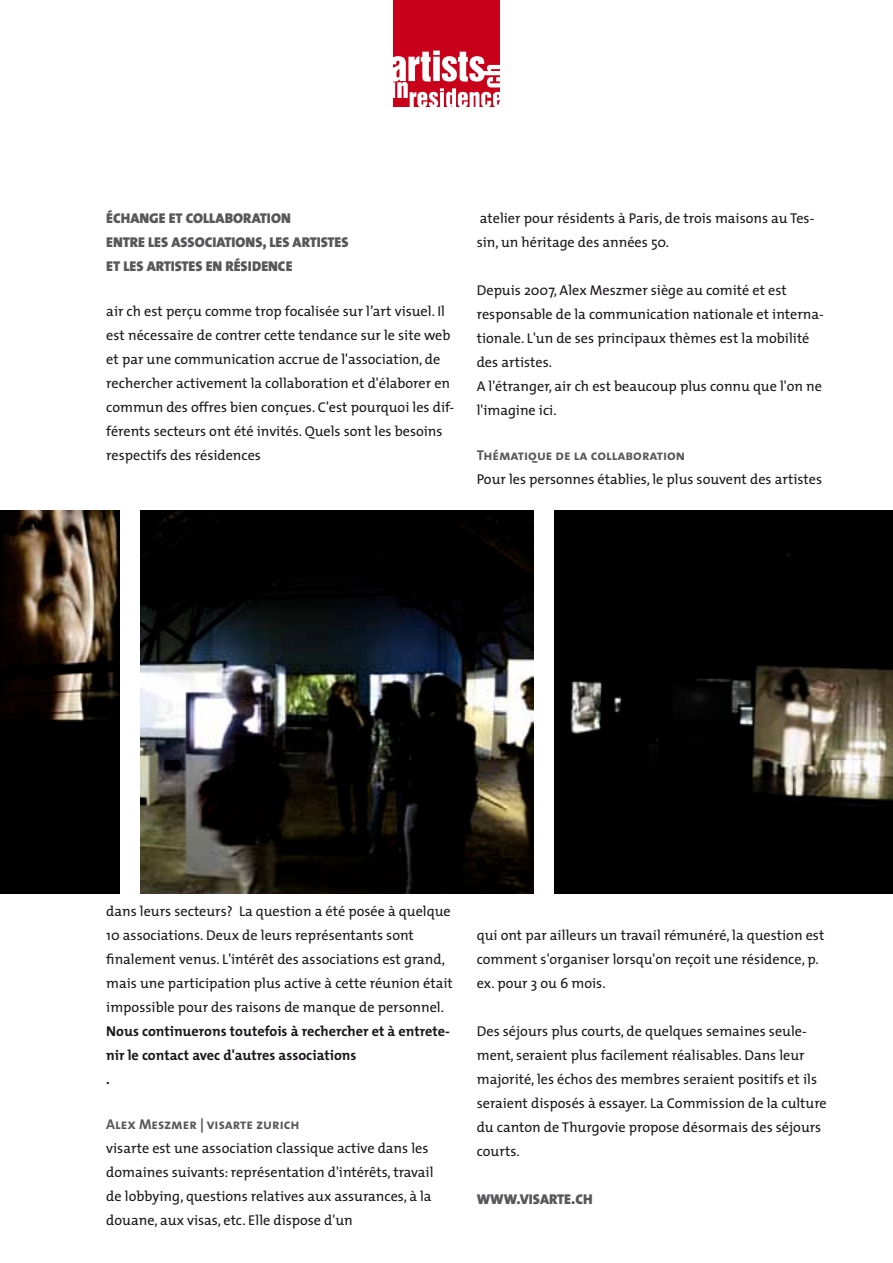
<style>
.page{position:relative;width:893px;height:1263px;background:#fff}
.page>*{position:absolute;margin:0;border:0;box-sizing:border-box;transform-origin:0 0}
.t1{font:14.25px/24px "The Mix";color:#1a171c}
.t2{font:14.25px/24px "The Mix Black Caps";color:#58585a}
.t3{font:700 14.25px/24px "The Mix";color:#1a171c}
.t4{font:14.25px "The Mix Bold Caps";color:#58585a}
</style>
<div class="page">
<div style="left:393px;top:0;width:107px;height:106px;background:#c90019"></div>
<svg style="left:393px;top:51px;width:107px;height:55px"></svg>
<img style="left:0;top:510px;width:119px;height:383px">
<img style="left:140px;top:510px;width:394px;height:383px">
<img style="left:555px;top:510px;width:338px;height:383px">
<p class="t2" style="left:106px;top:206px;width:244px">ÉCHANGE ET COLLABORATION<br>ENTRE LES ASSOCIATIONS, LES ARTISTES<br>ET LES ARTISTES EN RÉSIDENCE</p>
<p class="t1" style="left:106px;top:299px;width:349px">air ch est perçu comme trop focalisée sur l’art visuel. Il est nécessaire de contrer cette tendance sur le site web et par une communication accrue de l'association, de rechercher activement la collaboration et d'élaborer en commun des offres bien conçues. C'est pourquoi les dif&shy;férents secteurs ont été invités. Quels sont les besoins respectifs des résidences</p>
<p class="t1" style="left:477px;top:206px;width:339px">atelier pour résidents à Paris, de trois maisons au Tes&shy;sin, un héritage des années 50.</p>
<p class="t1" style="left:477px;top:278px;width:349px">Depuis 2007, Alex Meszmer siège au comité et est responsable de la communication nationale et interna&shy;tionale. L'un de ses principaux thèmes est la mobilité des artistes.<br>A l'étranger, air ch est beaucoup plus connu que l'on ne l'imagine ici.</p>
<p class="t4" style="left:477px;top:443px;width:210px">Thématique de la collaboration</p>
<p class="t1" style="left:477px;top:467px;width:347px">Pour les personnes établies, le plus souvent des artistes</p>
<p class="t1" style="left:106px;top:899px;width:348px">dans leurs secteurs? La question a été posée à quelque 10 associations. Deux de leurs représentants sont finalement venus. L'intérêt des associations est grand, mais une participation plus active à cette réunion était impossible pour des raisons de manque de personnel.</p>
<p class="t3" style="left:106px;top:1019px;width:345px">Nous continuerons toutefois à rechercher et à entrete&shy;nir le contact avec d'autres associations<br>.</p>
<p class="t4" style="left:106px;top:1112px;width:195px">Alex Meszmer | visarte zurich</p>
<p class="t1" style="left:106px;top:1136px;width:329px">visarte est une association classique active dans les domaines suivants: représentation d'intérêts, travail de lobbying, questions relatives aux assurances, à la douane, aux visas, etc. Elle dispose d'un</p>
<p class="t1" style="left:477px;top:923px;width:349px">qui ont par ailleurs un travail rémunéré, la question est comment s'organiser lorsqu'on reçoit une résidence, p. ex. pour 3 ou 6 mois.</p>
<p class="t1" style="left:477px;top:1019px;width:352px">Des séjours plus courts, de quelques semaines seule&shy;ment, seraient plus facilement réalisables. Dans leur majorité, les échos des membres seraient positifs et ils seraient disposés à essayer. La Commission de la culture du canton de Thurgovie propose désormais des séjours courts.</p>
<p class="t2" style="left:477px;top:1187px;width:117px">WWW.VISARTE.CH</p>
</div>
